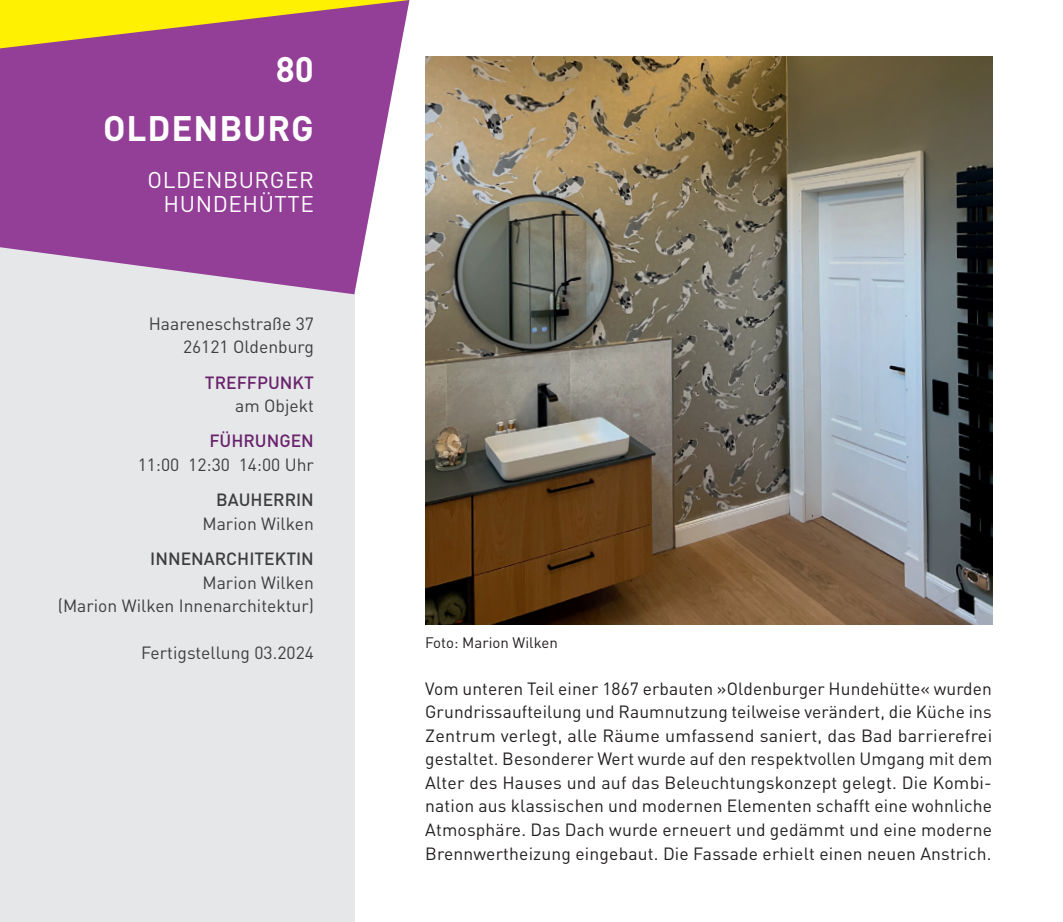
<style>
.page{position:relative;width:1063px;height:922px;background:#fff}
.page>*{position:absolute;margin:0;border:0;box-sizing:border-box;transform-origin:0 0}
.t1{font:700 35px "DIN";letter-spacing:.025em;color:#fff}
.t2{font:22.5px/23.5px "DIN";letter-spacing:.025em;color:#fff;text-align:right}
.t3{font:17.5px/23.5px "DIN";letter-spacing:.01em;color:#231f20;text-align:justify}
.t4{font:17.5px/23.5px "DIN";color:#3e3e3f;text-align:right}
.t5{font:500 17.5px "DIN";color:#3e3e3f}
.t6{font:500 17.5px "DIN";color:#69226c}
.t7{font:15px "DIN";letter-spacing:-.015em;color:#231f20}
</style>
<div class="page">
<div style="left:0;top:234px;width:354px;height:687px;background:#e6e7e9"></div>
<svg style="left:0;top:48px;width:401px;height:246px;background:#a057a3"></svg>
<svg style="left:0;top:0;width:410px;height:48px;background:#ca9a4c"></svg>
<img style="left:425px;top:57px;width:567px;height:567px">
<h1 class="t1" style="left:276px;top:47px;width:40px">80</h1>
<h1 class="t1" style="left:103px;top:106px;width:212px">OLDENBURG</h1>
<p class="t2" style="left:148px;top:168px;width:15px">Old</p>
<p class="t2" style="left:164px;top:168px;width:152px">enburger<br>Hundehütte</p>
<p class="t4" style="left:149px;top:311px;width:167px">Haareneschstraße 37<br>26121 Oldenburg</p>
<p class="t6" style="left:205px;top:371px;width:110px">TREFFPUNKT</p>
<p class="t4" style="left:235px;top:393px;width:80px">am Objekt</p>
<p class="t6" style="left:209px;top:430px;width:106px">FÜHRUNGEN</p>
<p class="t4" style="left:138px;top:452px;width:178px">11:00 12:30 14:00 Uhr</p>
<p class="t5" style="left:216px;top:488px;width:99px">BAUHERRIN</p>
<p class="t4" style="left:202px;top:511px;width:113px">Marion Wilken</p>
<p class="t5" style="left:150px;top:547px;width:165px">I NNENARCHITEKTIN</p>
<p class="t4" style="left:58px;top:570px;width:258px">Marion Wilken<br>(Marion Wilken I nnenarchitektur)</p>
<p class="t4" style="left:141px;top:641px;width:174px">Fertigstellung 03.2024</p>
<p class="t7" style="left:425px;top:632px;width:134px">Foto: Marion Wilken</p>
<p class="t3" style="left:425px;top:676px;width:569px">Vom unteren Teil einer 1867 erbauten »Oldenburger H undehütte« wurden Grundrissaufteilung und Raumnutzung teilweise verändert, die Küche ins Zentrum verlegt, alle Räume umfassend saniert, das Bad barrierefrei gestaltet. Besonderer Wert wurde auf den respektvollen Umgang mit dem Alter des Hauses und auf das Beleuchtungskonzept gelegt. Die Kombi&shy;nation aus klassischen und modernen Elementen schafft eine wohnliche Atmosphäre. Das Dach wurde erneuert und gedämmt und eine moderne Brennwertheizung eingebaut. Die Fassade erhielt einen neuen Anstrich.</p>
</div>
